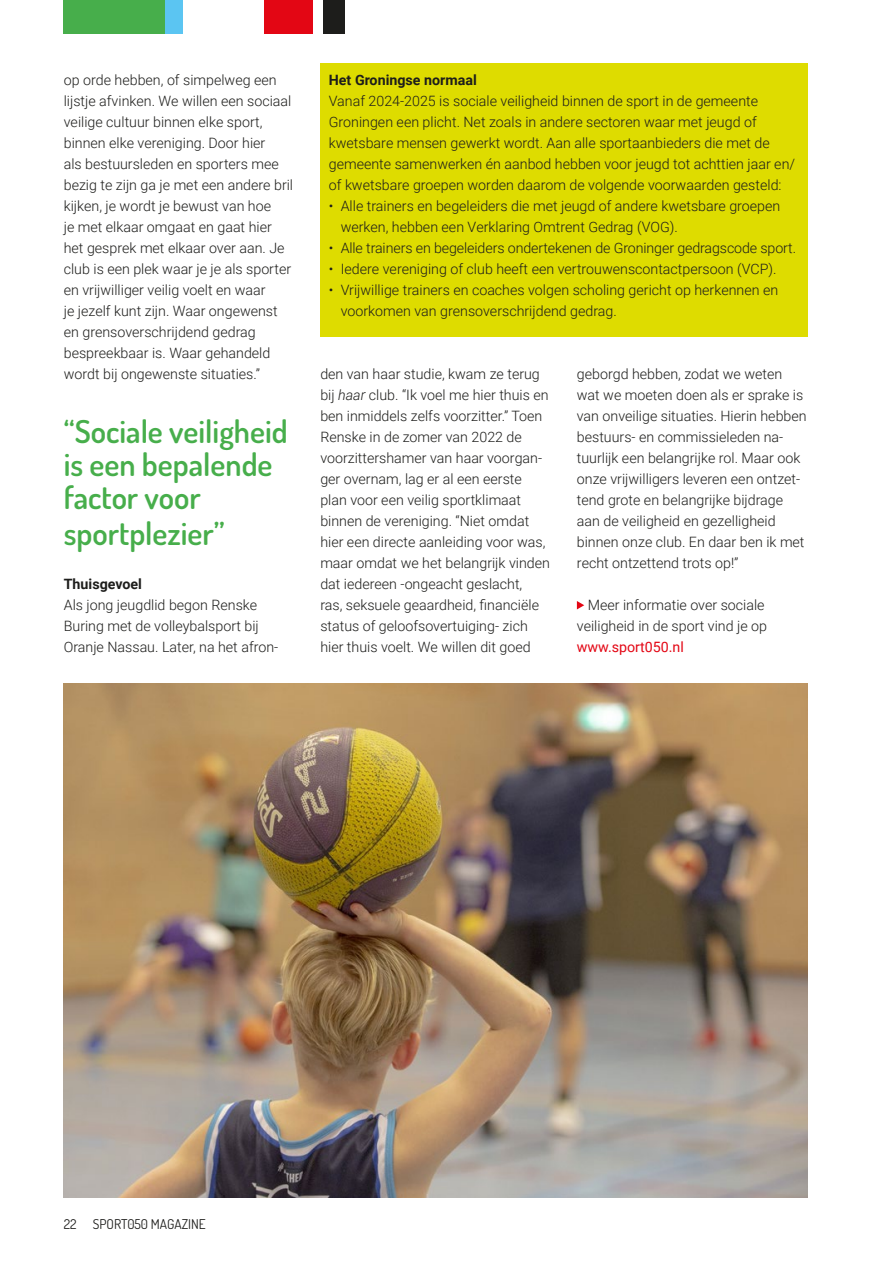
<style>
.page{position:relative;width:893px;height:1263px;background:#fff}
.page>*{position:absolute;margin:0;border:0;box-sizing:border-box;transform-origin:0 0}
.t1{font:600 31.5px/33px "Dosis";color:#47ae4b}
.t2{font:300 14.25px/21px "Roboto";color:#1d1d1b}
.t3{font:700 14.25px "Roboto";color:#1d1d1b}
.t4{font:14.25px "Roboto";color:#e30614}
.t5{font:13.5px "Dosis";color:#1d1d1b}
.s1{font-style:italic}
</style>
<div class="page">
<div style="left:264px;top:0;width:49px;height:34px;background:#e30614"></div>
<div style="left:64px;top:0;width:102px;height:34px;background:#47ae4b"></div>
<div style="left:323px;top:0;width:21px;height:34px;background:#1d1d1b"></div>
<div style="left:166px;top:0;width:17px;height:34px;background:#5bc5f2"></div>
<img style="left:64px;top:683px;width:744px;height:515px">
<svg style="left:577px;top:601px;width:7px;height:8px"></svg>
<div style="left:320px;top:64px;width:488px;height:273px;background:#dedc00"></div>
<p class="t2" style="left:64px;top:69px;width:231px">op orde hebben, of simpelweg een lijstje afvinken. We willen een sociaal veilige cultuur binnen elke sport, binnen elke vereniging. Door hier<br>als bestuursleden en sporters mee bezig te zijn ga je met een andere bril kijken, je wordt je bewust van hoe<br>je met elkaar omgaat en gaat hier het gesprek met elkaar over aan. Je club is een plek waar je je als sporter en vrijwilliger veilig voelt en waar<br>je jezelf kunt zijn. Waar ongewenst en grensoverschrijdend gedrag bespreekbaar is. Waar gehandeld wordt bij ongewenste situaties.”</p>
<h1 class="t1" style="left:64px;top:414px;width:225px">“Sociale veiligheid is een bepalende factor voor</h1>
<h1 class="t1" style="left:64px;top:516px;width:162px">sportplezier”</h1>
<p class="t3" style="left:64px;top:574px;width:80px">Thuisgevoel</p>
<p class="t2" style="left:64px;top:594px;width:216px">Als jong jeugdlid begon Renske<br>Buring met de volleybalsport bij<br>Oranje Nassau. Later, na het afron-</p>
<p class="t3" style="left:329px;top:70px;width:149px">Het Groningse normaal</p>
<p class="t2" style="left:329px;top:90px;width:468px">Vanaf 2024-2025 is sociale veiligheid binnen de sport in de gemeente Groningen een plicht. Net zoals in andere sectoren waar met jeugd of kwetsbare mensen gewerkt wordt. Aan alle sportaanbieders die met de gemeente samenwerken én aanbod hebben voor jeugd tot achttien jaar en/ of kwetsbare groepen worden daarom de volgende voorwaarden gesteld:</p>
<p class="t2" style="left:341px;top:195px;width:441px;text-indent:-12px">• Alle trainers en begeleiders die met jeugd of andere kwetsbare groepen werken, hebben een Verklaring Omtrent Gedrag (VOG).</p>
<p class="t2" style="left:329px;top:237px;width:469px">• Alle trainers en begeleiders ondertekenen de Groninger gedragscode sport.</p>
<p class="t2" style="left:329px;top:258px;width:449px">• Iedere vereniging of club heeft een vertrouwenscontactpersoon (VCP).</p>
<p class="t2" style="left:341px;top:279px;width:439px;text-indent:-12px">• Vrijwillige trainers en coaches volgen scholing gericht op herkennen en voorkomen van grensoverschrijdend gedrag.</p>
<p class="t2" style="left:320px;top:363px;width:231px">den van haar studie, kwam ze terug bij <span class="s1">haar</span> club. “Ik voel me hier thuis en ben inmiddels zelfs voorzitter.” Toen Renske in de zomer van 2022 de voorzittershamer van haar voorgan&shy;ger overnam, lag er al een eerste plan voor een veilig sportklimaat binnen de vereniging. “Niet omdat hier een directe aanleiding voor was, maar omdat we het belangrijk vinden dat iedereen -ongeacht geslacht,<br>ras, seksuele geaardheid, financiële status of geloofsovertuiging- zich hier thuis voelt. We willen dit goed</p>
<p class="t2" style="left:577px;top:363px;width:231px">geborgd hebben, zodat we weten wat we moeten doen als er sprake is van onveilige situaties. Hierin hebben bestuurs- en commissieleden na&shy;tuurlijk een belangrijke rol. Maar ook onze vrijwilligers leveren een ontzet&shy;tend grote en belangrijke bijdrage aan de veiligheid en gezelligheid binnen onze club. En daar ben ik met recht ontzettend trots op!”</p>
<p class="t2" style="left:577px;top:594px;width:192px;text-align:center">Meer informatie over sociale veiligheid in de sport vind je op</p>
<p class="t4" style="left:577px;top:637px;width:108px">www.sport050.nl</p>
<p class="t5" style="left:64px;top:1215px;width:143px">22 SPORT050 MAGAZINE</p>
</div>
